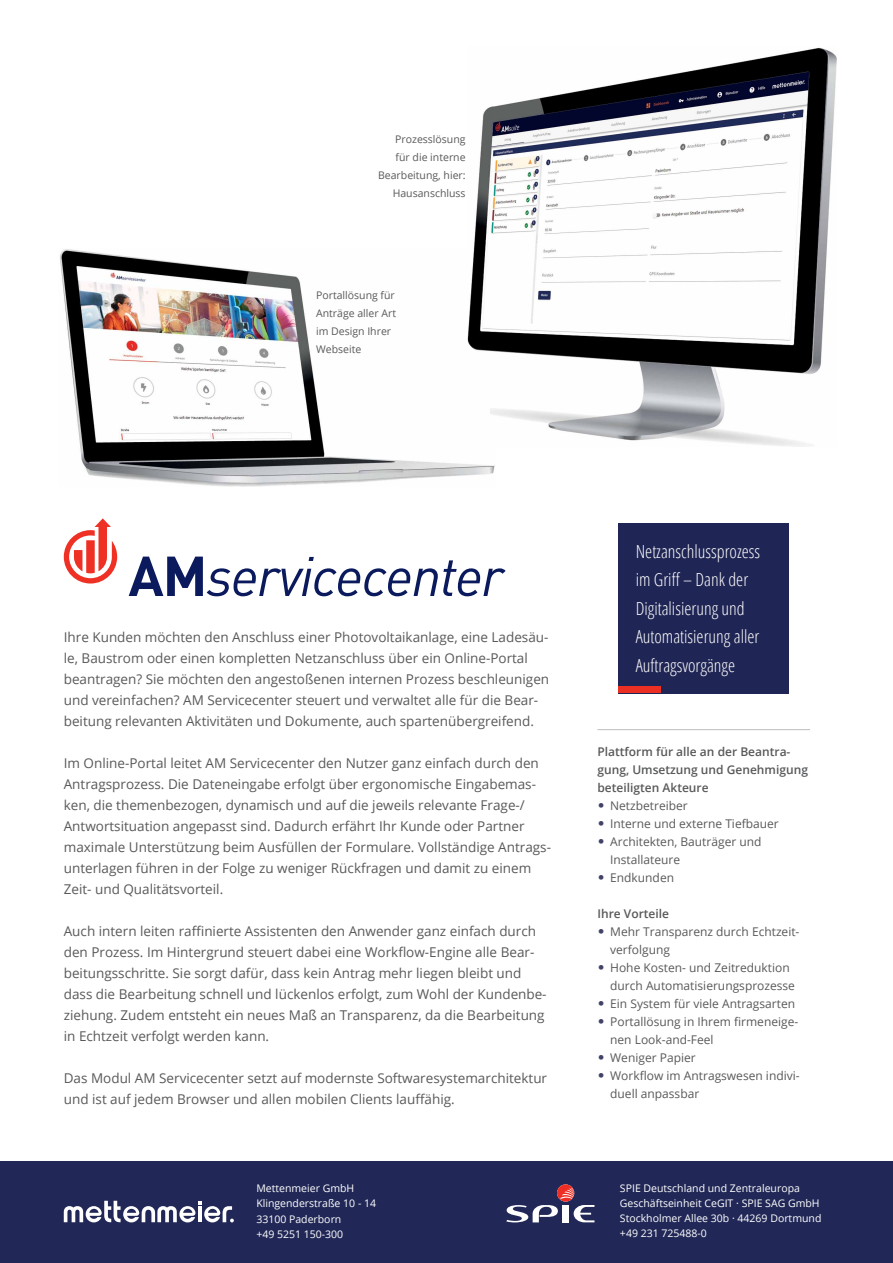
<style>
.page{position:relative;width:893px;height:1263px;background:#fff}
.page>*{position:absolute;margin:0;border:0;box-sizing:border-box;transform-origin:0 0}
.t1{font:300 condensed 18px/28.5px "Open Sans";color:#fff}
.t2{font:13.5px/21px "Open Sans";color:#58595b}
.t3{font:12px/18px "Open Sans";color:#58595b}
.t4{font:600 12px/18px "Open Sans";color:#58595b}
.t5{font:10.5px/15px "Open Sans";color:#fff}
.t6{font:10.5px/18px "Open Sans";color:#58595b}
.s1{font-family:"Calibri";font-size:15px;color:#424269}
</style>
<div class="page">
<img style="left:60px;top:249px;width:435px;height:237px">
<hr style="left:597px;top:729px;width:213px;height:1px;background:#bcbec0">
<div style="left:619px;top:523px;width:170px;height:170px;background:#1f2554"></div>
<div style="left:619px;top:687px;width:42px;height:6px;background:#eb3023"></div>
<svg style="left:64px;top:518px;width:53px;height:65px"></svg>
<svg style="left:129px;top:557px;width:377px;height:39px"></svg>
<div style="left:0;top:1161px;width:893px;height:102px;background:#212857"></div>
<svg style="left:64px;top:1201px;width:170px;height:21px"></svg>
<svg style="left:506px;top:1184px;width:88px;height:38px"></svg>
<img style="left:467px;top:48px;width:370px;height:399px">
<p class="t6" style="left:378px;top:130px;width:89px;text-align:right">Prozesslösung<br>für die interne<br>Bearbeitung, hier:<br>Hausanschluss</p>
<p class="t6" style="left:316px;top:286px;width:81px">Portallösung für<br>Anträge aller Art im Design Ihrer<br>Webseite</p>
<p class="t2" style="left:64px;top:626px;width:487px">Ihre Kunden möchten den Anschluss einer Photovoltaikanlage, eine Ladesäu&shy;le, Baustrom oder einen kompletten Netzanschluss über ein Online-Portal beantragen? Sie möchten den angestoßenen internen Prozess beschleunigen und vereinfachen? AM Servicecenter steuert und verwaltet alle für die Bear&shy;beitung relevanten Aktivitäten und Dokumente, auch spartenübergreifend.</p>
<p class="t2" style="left:64px;top:752px;width:489px">Im Online-Portal leitet AM Servicecenter den Nutzer ganz einfach durch den Antragsprozess. Die Dateneingabe erfolgt über ergonomische Eingabemas&shy;ken, die themenbezogen, dynamisch und auf die jeweils relevante Frage-/ Antwortsituation angepasst sind. Dadurch erfährt Ihr Kunde oder Partner maximale Unterstützung beim Ausfüllen der Formulare. Vollständige Antrags&shy;unterlagen führen in der Folge zu weniger Rückfragen und damit zu einem Zeit- und Qualitätsvorteil.</p>
<p class="t2" style="left:64px;top:920px;width:484px">Auch intern leiten raffinierte Assistenten den Anwender ganz einfach durch den Prozess. Im Hintergrund steuert dabei eine Workflow-Engine alle Bear&shy;beitungsschritte. Sie sorgt dafür, dass kein Antrag mehr liegen bleibt und dass die Bearbeitung schnell und lückenlos erfolgt, zum Wohl der Kundenbe&shy;ziehung. Zudem entsteht ein neues Maß an Transparenz, da die Bearbeitung in Echtzeit verfolgt werden kann.</p>
<p class="t2" style="left:64px;top:1067px;width:485px">Das Modul AM Servicecenter setzt auf modernste Softwaresystemarchitektur und ist auf jedem Browser und allen mobilen Clients lauffähig.</p>
<p class="t5" style="left:256px;top:1181px;width:121px">Mettenmeier GmbH<br>Klingenderstraße 10 - 14<br>33100 Paderborn<br>+49 5251 150-300</p>
<h1 class="t1" style="left:636px;top:537px;width:126px">Netzanschlussprozess im Griff – Dank der<br>Digitalisierung und<br>Automatisierung aller<br>Auftragsvorgänge</h1>
<p class="t4" style="left:597px;top:742px;width:212px">Plattform für alle an der Beantra&shy;gung, Umsetzung und Genehmigung beteiligten Akteure</p>
<p class="t3" style="left:597px;top:796px;width:92px"><span class="s1">•</span> Netzbetreiber</p>
<p class="t3" style="left:597px;top:814px;width:183px"><span class="s1">•</span> Interne und externe Tiefbauer</p>
<p class="t3" style="left:610px;top:832px;width:153px;text-indent:-13px"><span class="s1">•</span> Architekten, Bauträger und<br>Installateure</p>
<p class="t3" style="left:597px;top:868px;width:78px"><span class="s1">•</span> Endkunden</p>
<p class="t4" style="left:597px;top:904px;width:73px">Ihre Vorteile</p>
<p class="t3" style="left:610px;top:922px;width:191px;text-indent:-13px"><span class="s1">•</span> Mehr Transparenz durch Echtzeit&shy;verfolgung</p>
<p class="t3" style="left:610px;top:958px;width:186px;text-indent:-13px"><span class="s1">•</span> Hohe Kosten- und Zeitreduktion durch Automatisierungsprozesse</p>
<p class="t3" style="left:597px;top:994px;width:199px"><span class="s1">•</span> Ein System für viele Antragsarten</p>
<p class="t3" style="left:610px;top:1012px;width:190px;text-indent:-13px"><span class="s1">•</span> Portallösung in Ihrem firmeneige&shy;nen Look-and-Feel</p>
<p class="t3" style="left:597px;top:1048px;width:100px"><span class="s1">•</span> Weniger Papier</p>
<p class="t3" style="left:610px;top:1066px;width:191px;text-indent:-13px"><span class="s1">•</span> Workflow im Antragswesen indivi&shy;duell anpassbar</p>
<p class="t5" style="left:620px;top:1181px;width:203px">SPIE Deutschland und Zentraleuropa<br>Geschäftseinheit CeGIT · SPIE SAG GmbH<br>Stockholmer Allee 30b · 44269 Dortmund +49 231 725488-0</p>
</div>
